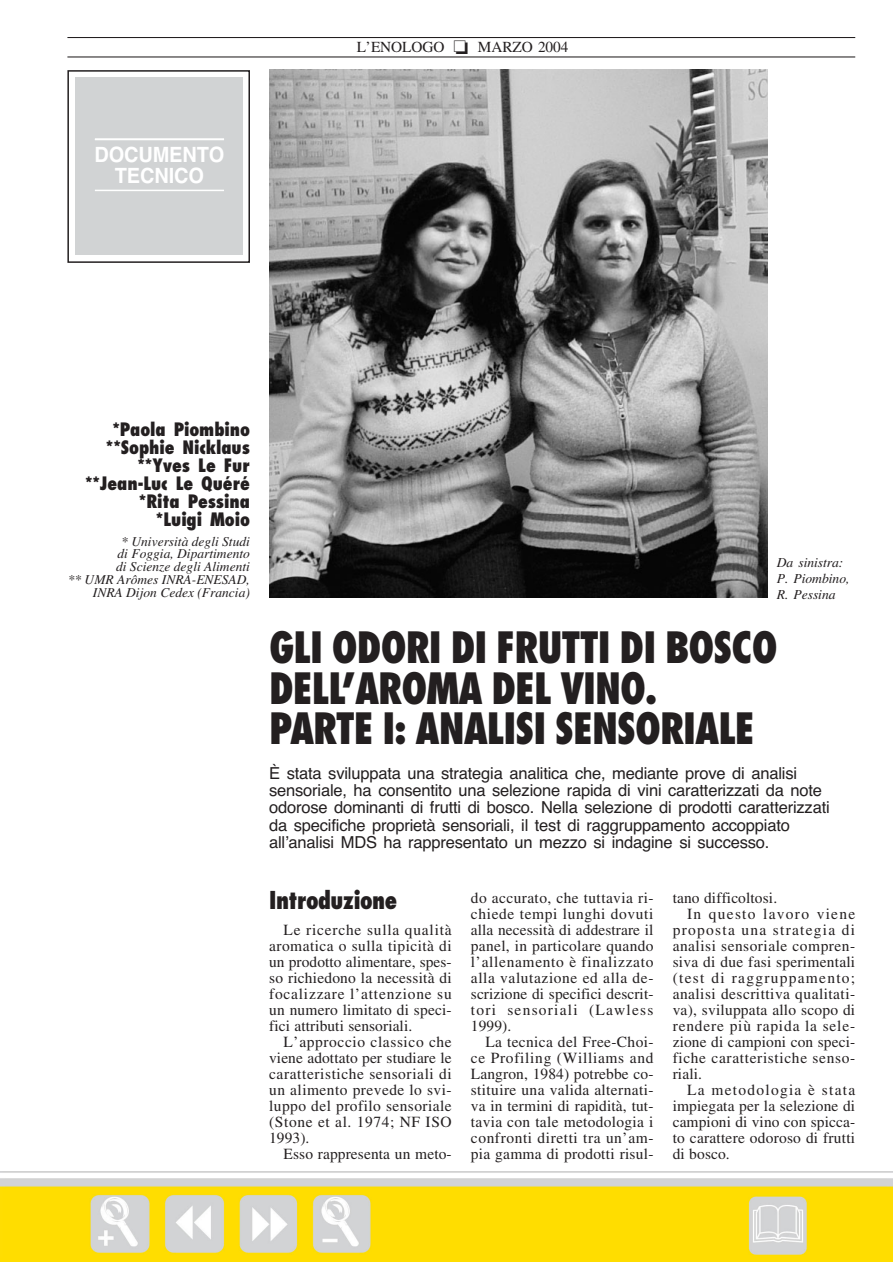
<style>
.page{position:relative;width:893px;height:1262px;background:#fff}
.page>*{position:absolute;margin:0;border:0;box-sizing:border-box;transform-origin:0 0}
.t1{font:800 condensed 42px/40.5px "Futura";letter-spacing:-.025em;color:#231f20;scale:.95 1}
.t2{font:800 condensed 24px "Futura";letter-spacing:-.025em;color:#231f20;scale:.95 1}
.t3{font:700 21px/21px "Helvetica";letter-spacing:-.005em;color:#fff;text-align:center;scale:.95 1}
.t4{font:800 condensed 18px/18px "Futura";letter-spacing:-.005em;color:#231f20;text-align:right}
.t5{font:16.5px/17.2px "Helvetica";letter-spacing:-.01em;color:#231f20}
.t6{font:15.45px/16px "Times";letter-spacing:.015em;color:#231f20;text-align:justify}
.t7{font:15.45px "Times";letter-spacing:.08em;color:#231f20}
.t8{font:15.45px "Times";letter-spacing:.04em;color:#231f20}
.t9{font:15.45px "Times";letter-spacing:.055em;color:#231f20}
.t10{font:15.3px "Times";letter-spacing:-.005em;color:#231f20}
.t11{font:italic 13.65px/16px "Times";letter-spacing:-.005em;color:#231f20}
.t12{font:italic 13.5px/12.8px "Times";color:#231f20;text-align:right}
</style>
<div class="page">
<hr style="left:67px;top:37px;width:788px;height:1px;background:#231f20">
<hr style="left:67px;top:56px;width:788px;height:1px;background:#231f20">
<img style="left:269px;top:69px;width:498px;height:529px">
<div style="left:67px;top:70px;width:183px;height:193px;border:2px solid #231f20"></div>
<div style="left:76px;top:77px;width:167px;height:178px;background:#d1d3d4"></div>
<hr style="left:95px;top:139px;width:129px;height:1px;background:#fff">
<hr style="left:95px;top:190px;width:129px;height:1px;background:#fff">
<img style="left:0;top:1172px;width:892px;height:90px">
<h3 class="t3" style="left:94px;top:146px;width:138px">DOCUMENTO<br>TECNICO</h3>
<p class="t10" style="left:357px;top:42px;width:213px">L’ENOLOGO ❏ MARZO 2004</p>
<p class="t4" style="left:85px;top:422px;width:166px">*Paola Piombino **Sophie Nicklaus **Yves Le Fur **Jean-Luc Le Quéré *Rita Pessina<br>*Luigi Moio</p>
<p class="t12" style="left:68px;top:536px;width:184px">* Università degli Studi<br>di Foggia, Dipartimento<br>di Scienze degli Alimenti<br>** UMR Arômes INRA-ENESAD,<br>INRA Dijon Cedex (Francia)</p>
<p class="t11" style="left:776px;top:555px;width:74px">Da sinistra:<br>P. Piombino,<br>R. Pessina</p>
<h1 class="t1" style="left:269px;top:631px;width:537px">GLI ODORI DI FRUTTI DI BOSCO<br>DELL’AROMA DEL VINO.<br>PARTE I: ANALISI SENSORIALE</h1>
<p class="t5" style="left:269px;top:766px;width:562px">È stata sviluppata una strategia analitica che, mediante prove di analisi sensoriale, ha consentito una selezione rapida di vini caratterizzati da note odorose dominanti di frutti di bosco. Nella selezione di prodotti caratterizzati da specifiche proprietà sensoriali, il test di raggruppamento accoppiato all’analisi MDS ha rappresentato un mezzo si indagine si successo.</p>
<h2 class="t2" style="left:269px;top:889px;width:136px">Introduzione</h2>
<p class="t6" style="left:269px;top:923px;width:184px;text-indent:14px">Le ricerche sulla qualità aromatica o sulla tipicità di un prodotto alimentare, spes&shy;so richiedono la necessità di focalizzare l’attenzione su un numero limitato di speci&shy;fici attributi sensoriali.</p>
<p class="t6" style="left:269px;top:1035px;width:184px;text-indent:14px">L’approccio classico che viene adottato per studiare le caratteristiche sensoriali di un alimento prevede lo svi&shy;luppo del profilo sensoriale (Stone et al. 1974; NF ISO 1993).</p>
<p class="t6" style="left:283px;top:1147px;width:170px">Esso rappresenta un meto-</p>
<p class="t6" style="left:471px;top:891px;width:184px">do accurato, che tuttavia ri&shy;chiede tempi lunghi dovuti alla necessità di addestrare il panel, in particolare quando l’allenamento è finalizzato alla valutazione ed alla de&shy;scrizione di specifici descrit&shy;tori sensoriali (Lawless 1999).</p>
<p class="t6" style="left:471px;top:1035px;width:184px;text-indent:14px">La tecnica del Free-Choi&shy;ce Profiling (Williams and Langron, 1984) potrebbe co&shy;stituire una valida alternati&shy;va in termini di rapidità, tut&shy;tavia con tale metodologia i confronti diretti tra un’am&shy;pia gamma di prodotti risul-</p>
<p class="t6" style="left:672px;top:891px;width:106px">tano difficoltosi.</p>
<p class="t7" style="left:687px;top:908px;width:170px">In questo lavoro viene</p>
<p class="t7" style="left:672px;top:924px;width:184px">proposta una strategia di</p>
<p class="t6" style="left:672px;top:939px;width:184px">analisi sensoriale compren-</p>
<p class="t6" style="left:672px;top:955px;width:184px">siva di due fasi sperimentali</p>
<p class="t7" style="left:672px;top:972px;width:184px">(test di raggruppamento;</p>
<p class="t6" style="left:672px;top:987px;width:184px">analisi descrittiva qualitati-</p>
<p class="t6" style="left:672px;top:1003px;width:184px">va), sviluppata allo scopo di</p>
<p class="t9" style="left:672px;top:1020px;width:184px">rendere più rapida la sele-</p>
<p class="t6" style="left:672px;top:1035px;width:184px">zione di campioni con speci-</p>
<p class="t8" style="left:672px;top:1052px;width:184px">fiche caratteristiche senso-</p>
<p class="t6" style="left:672px;top:1067px;width:31px">riali.</p>
<p class="t7" style="left:687px;top:1084px;width:170px">La metodologia è stata</p>
<p class="t6" style="left:672px;top:1099px;width:184px">impiegata per la selezione di</p>
<p class="t6" style="left:672px;top:1115px;width:184px">campioni di vino con spicca-</p>
<p class="t6" style="left:672px;top:1131px;width:184px">to carattere odoroso di frutti</p>
<p class="t6" style="left:672px;top:1147px;width:59px">di bosco.</p>
</div>
